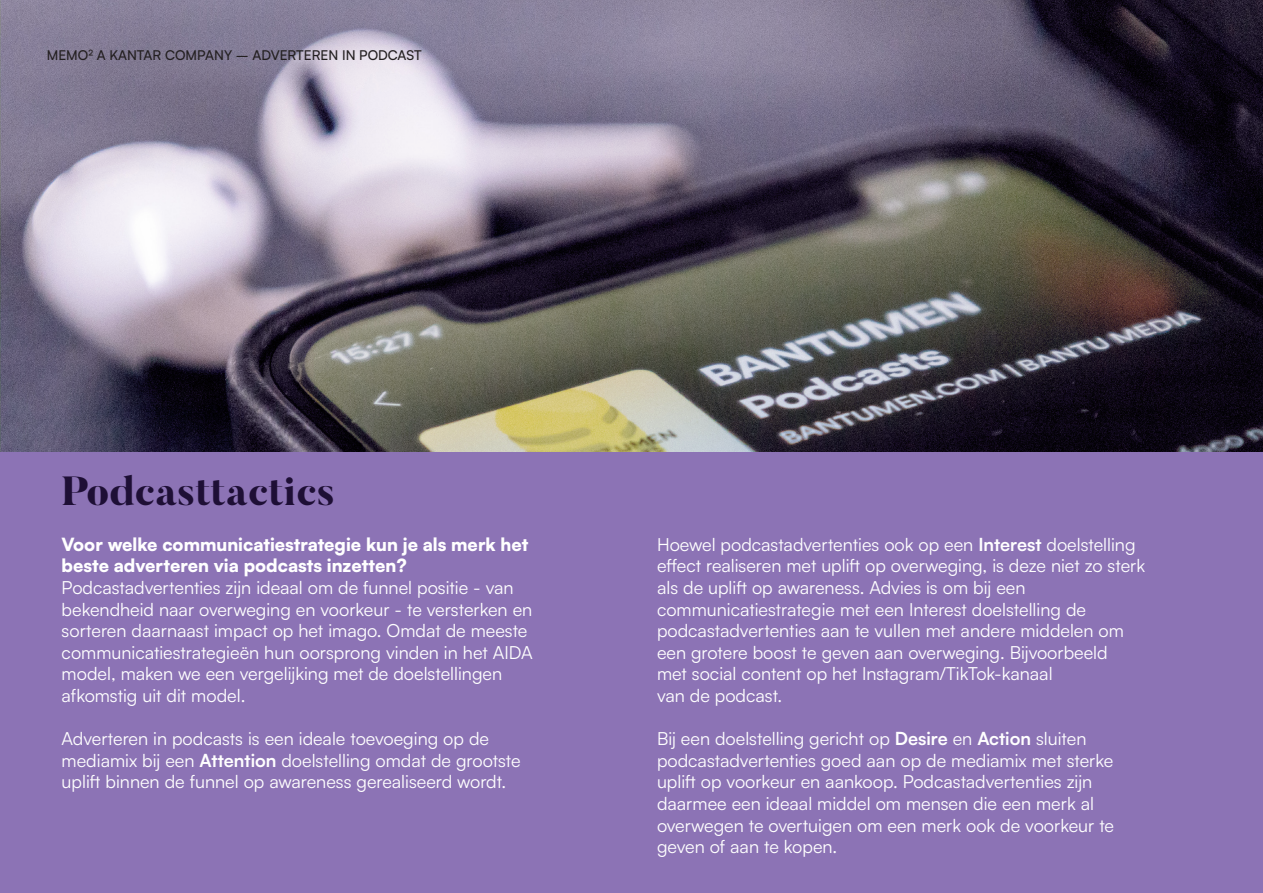
<style>
.page{position:relative;width:1263px;height:893px;background:#fff}
.page>*{position:absolute;margin:0;border:0;box-sizing:border-box;transform-origin:0 0}
.t1{font:800 40.5px "Butler";color:#1e0f35}
.Paragraph_Style_1{font:18px/21.6px "Satoshi";color:#fff}
.Paragraph_Style_1-2{font:900 18px/21.6px "Satoshi";color:#fff}
.t2{font:500 13.5px "Satoshi";color:#231f20}
.s1{font-weight:700}
</style>
<div class="page">
<div style="left:0;top:453px;width:1263px;height:440px;background:#8c73b5"></div>
<img style="left:1px;top:0;width:1262px;height:453px">
<p class="t2" style="left:47px;top:46px;width:376px">MEMO² A KANTAR COMPANY – ADVERTEREN IN PODCAST</p>
<p class="t1" style="left:62px;top:465px;width:275px">Podcasttactics</p>
<p class="Paragraph_Style_1-2" style="left:62px;top:532px;width:468px">Voor welke communicatiestrategie kun je als merk het beste adverteren via podcasts inzetten?</p>
<p class="Paragraph_Style_1" style="left:62px;top:576px;width:472px">Podcastadvertenties zijn ideaal om de funnel positie - van bekendheid naar overweging en voorkeur - te versterken en sorteren daarnaast impact op het imago. Omdat de meeste communicatiestrategieën hun oorsprong vinden in het AIDA model, maken we een vergelijking met de doelstellingen</p>
<p class="Paragraph_Style_1" style="left:62px;top:684px;width:185px">afkomstig uit dit model.</p>
<p class="Paragraph_Style_1" style="left:62px;top:727px;width:429px">Adverteren in podcasts is een ideale toevoeging op de</p>
<p class="Paragraph_Style_1" style="left:62px;top:749px;width:461px">mediamix bij een <span class="s1">Attention</span> doelstelling omdat de grootste</p>
<p class="Paragraph_Style_1" style="left:62px;top:770px;width:446px">uplift binnen de funnel op awareness gerealiseerd wordt.</p>
<p class="Paragraph_Style_1" style="left:657px;top:533px;width:480px">Hoewel podcastadvertenties ook op een <span class="s1">Interest</span> doelstelling</p>
<p class="Paragraph_Style_1" style="left:657px;top:554px;width:490px">effect realiseren met uplift op overweging, is deze niet zo sterk als de uplift op awareness. Advies is om bij een</p>
<p class="Paragraph_Style_1" style="left:657px;top:598px;width:430px">communicatiestrategie met een Interest doelstelling de</p>
<p class="Paragraph_Style_1" style="left:657px;top:619px;width:468px">podcastadvertenties aan te vullen met andere middelen om een grotere boost te geven aan overweging. Bijvoorbeeld</p>
<p class="Paragraph_Style_1" style="left:657px;top:662px;width:397px">met social content op het Instagram/TikTok-kanaal</p>
<p class="Paragraph_Style_1" style="left:657px;top:684px;width:127px">van de podcast.</p>
<p class="Paragraph_Style_1" style="left:657px;top:727px;width:431px">Bij een doelstelling gericht op <span class="s1">Desire</span> en <span class="s1">Action</span> sluiten</p>
<p class="Paragraph_Style_1" style="left:657px;top:749px;width:458px">podcastadvertenties goed aan op de mediamix met sterke uplift op voorkeur en aankoop. Podcastadvertenties zijn</p>
<p class="Paragraph_Style_1" style="left:657px;top:792px;width:438px">daarmee een ideaal middel om mensen die een merk al</p>
<p class="Paragraph_Style_1" style="left:657px;top:814px;width:459px">overwegen te overtuigen om een merk ook de voorkeur te geven of aan te kopen.</p>
</div>
